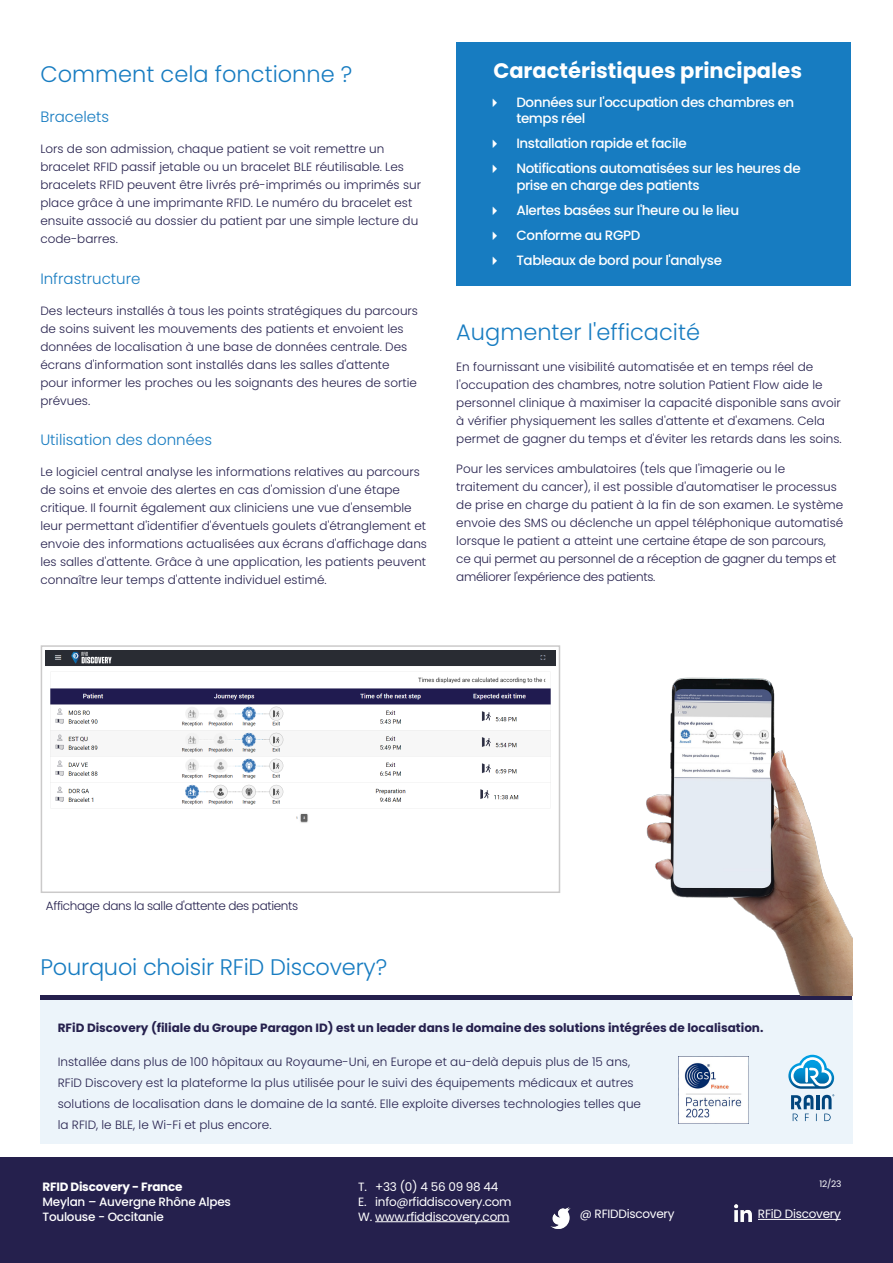
<style>
.page{position:relative;width:893px;height:1263px;background:#fff}
.page>*{position:absolute;margin:0;border:0;box-sizing:border-box;transform-origin:0 0}
.Texte{font:300 22.5px "Poppins";color:#177cc1}
.Texte-2{font:700 21px "Poppins";color:#fff}
.Texte-3{font:300 15px "Poppins";color:#177cc1}
.t1{font:500 13.5px/16.5px "Poppins";letter-spacing:-.03em;color:#fff}
.Texte-4{font:300 12px/18px "Poppins";color:#25204d}
.Texte-5{font:700 12px "Poppins";color:#25204d}
.Texte-6{font:12px "Poppins";letter-spacing:-.02em;color:#fff}
.Texte-7{font:500 12px "Poppins";letter-spacing:-.02em;color:#fff}
.Texte-8{font:300 12px "Poppins";letter-spacing:-.03em;color:#25204d}
.Texte-9{font:700 12px "Poppins";letter-spacing:-.02em;color:#fff}
.Texte-10{font:9px "Poppins";color:#fff}
</style>
<div class="page">
<div style="left:41px;top:645px;width:519px;height:248px;border:2px solid #cbcaca"></div>
<div style="left:40px;top:1000px;width:813px;height:144px;background:#ecf4fa"></div>
<hr style="left:40px;top:996px;width:812px;height:4px;background:#25204d">
<div style="left:0;top:1157px;width:893px;height:106px;background:#25204d"></div>
<hr style="left:375px;top:1221px;width:134px;height:1px;background:#fff">
<img style="left:550px;top:1207px;width:21px;height:22px">
<img style="left:734px;top:1204px;width:18px;height:18px">
<hr style="left:758px;top:1219px;width:83px;height:1px;background:#fff">
<img style="left:46px;top:651px;width:510px;height:172px">
<div style="left:456px;top:43px;width:394px;height:243px;background:#177cc1"></div>
<img style="left:646px;top:677px;width:206px;height:318px">
<svg style="left:788px;top:1055px;width:46px;height:66px"></svg>
<img style="left:679px;top:1056px;width:70px;height:67px">
<p class="Texte" style="left:40px;top:61px;width:314px">Comment cela fonctionne ?</p>
<p class="Texte-3" style="left:40px;top:108px;width:70px">Bracelets</p>
<p class="Texte-4" style="left:40px;top:140px;width:382px">Lors de son admission, chaque patient se voit remettre un bracelet RFID passif jetable ou un bracelet BLE réutilisable. Les bracelets RFID peuvent être livrés pré-imprimés ou imprimés sur place grâce à une imprimante RFID. Le numéro du bracelet est ensuite associé au dossier du patient par une simple lecture du code-barres.</p>
<p class="Texte-3" style="left:40px;top:270px;width:102px">Infrastructure</p>
<p class="Texte-4" style="left:40px;top:301px;width:379px">Des lecteurs installés à tous les points stratégiques du parcours de soins suivent les mouvements des patients et envoient les données de localisation à une base de données centrale. Des écrans d'information sont installés dans les salles d'attente pour informer les proches ou les soignants des heures de sortie prévues.</p>
<p class="Texte-3" style="left:40px;top:431px;width:173px">Utilisation des données</p>
<p class="Texte-4" style="left:40px;top:463px;width:388px">Le logiciel central analyse les informations relatives au parcours de soins et envoie des alertes en cas d'omission d'une étape critique. Il fournit également aux cliniciens une vue d'ensemble leur permettant d'identifier d'éventuels goulets d'étranglement et envoie des informations actualisées aux écrans d'affichage dans les salles d'attente. Grâce à une application, les patients peuvent connaître leur temps d'attente individuel estimé.</p>
<p class="Texte-2" style="left:493px;top:59px;width:310px">Caractéristiques principales</p>
<p class="t1" style="left:516px;top:94px;width:279px">Données sur l'occupation des chambres en temps réel</p>
<p class="t1" style="left:516px;top:135px;width:172px">Installation rapide et facile</p>
<p class="t1" style="left:516px;top:160px;width:286px">Notifications automatisées sur les heures de prise en charge des patients</p>
<p class="t1" style="left:516px;top:202px;width:224px">Alertes basées sur l'heure ou le lieu</p>
<p class="t1" style="left:516px;top:227px;width:125px">Conforme au RGPD</p>
<p class="t1" style="left:516px;top:252px;width:207px">Tableaux de bord pour l'analyse</p>
<p class="Texte" style="left:456px;top:319px;width:245px">Augmenter l'efficacité</p>
<p class="Texte-4" style="left:456px;top:357px;width:387px">En fournissant une visibilité automatisée et en temps réel de l'occupation des chambres, notre solution Patient Flow aide le personnel clinique à maximiser la capacité disponible sans avoir à vérifier physiquement les salles d'attente et d'examens. Cela permet de gagner du temps et d'éviter les retards dans les soins.</p>
<p class="Texte-4" style="left:456px;top:460px;width:388px">Pour les services ambulatoires (tels que l'imagerie ou le traitement du cancer), il est possible d'automatiser le processus de prise en charge du patient à la fin de son examen. Le système envoie des SMS ou déclenche un appel téléphonique automatisé lorsque le patient a atteint une certaine étape de son parcours, ce qui permet au personnel de a réception de gagner du temps et améliorer l'expérience des patients.</p>
<p class="Texte-8" style="left:46px;top:899px;width:254px">Affichage dans la salle d'attente des patients</p>
<p class="Texte" style="left:40px;top:954px;width:348px">Pourquoi choisir RFiD Discovery?</p>
<p class="Texte-5" style="left:58px;top:1021px;width:707px">RFiD Discovery (filiale du Groupe Paragon ID) est un leader dans le domaine des solutions intégrées de localisation.</p>
<p class="Texte-4" style="left:58px;top:1051px;width:585px;line-height:21px">Installée dans plus de 100 hôpitaux au Royaume-Uni, en Europe et au-delà depuis plus de 15 ans, RFiD Discovery est la plateforme la plus utilisée pour le suivi des équipements médicaux et autres solutions de localisation dans le domaine de la santé. Elle exploite diverses technologies telles que la RFID, le BLE, le Wi-Fi et plus encore.</p>
<p class="Texte-9" style="left:43px;top:1179px;width:142px">RFID Discovery - France</p>
<p class="Texte-7" style="left:43px;top:1194px;width:190px">Meylan – Auvergne Rhône Alpes</p>
<p class="Texte-7" style="left:43px;top:1209px;width:123px">Toulouse - Occitanie</p>
<p class="Texte-10" style="left:819px;top:1179px;width:24px">12/23</p>
<p class="Texte-6" style="left:358px;top:1179px;width:142px">T. +33 (0) 4 56 09 98 44</p>
<p class="Texte-6" style="left:358px;top:1194px;width:155px">E. info@rfiddiscovery.com</p>
<p class="Texte-6" style="left:358px;top:1209px;width:153px">W. www.rfiddiscovery.com</p>
<p class="Texte-6" style="left:580px;top:1207px;width:96px">@ RFIDDiscovery</p>
<p class="Texte-6" style="left:758px;top:1207px;width:84px">RFiD Discovery</p>
</div>
